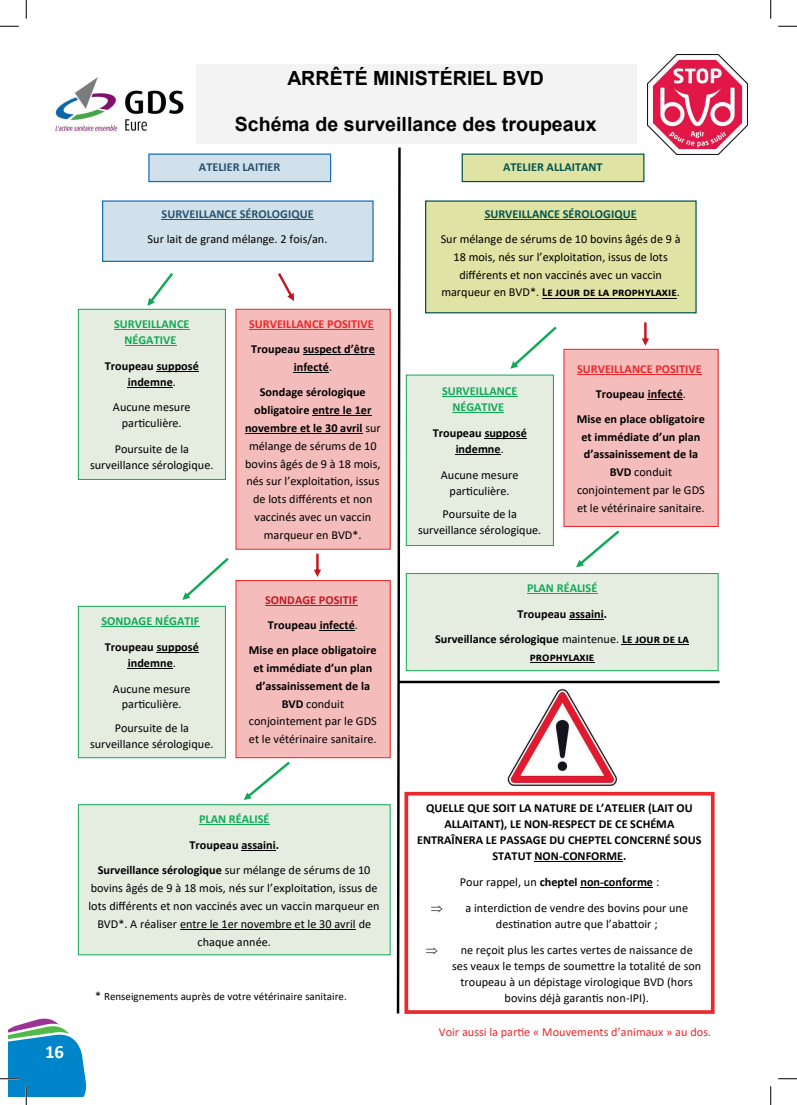
<style>
.page{position:relative;width:797px;height:1105px;background:#fff}
.page>*{position:absolute;margin:0;border:0;box-sizing:border-box;transform-origin:0 0}
.t1{font:700 19.62px "Arial";color:#000}
.t2{font:700 19.5px "Arial";color:#000}
.t3{font:700 18.75px "Calibri";color:#fff}
.t4{font:12.25px/17.8px "Calibri";color:#000;text-align:center}
.t5{font:700 12.25px/16px "Calibri";color:#000;text-align:center}
.t6{font:700 12.25px/16px "Calibri";color:#10aa56;text-align:center}
.t7{font:12.25px "Calibri";color:#eb282b}
.t8{font:700 12.25px "Calibri";color:#01544e}
.t9{font:700 12.25px "Calibri";color:#26506d}
.t10{font:700 12.25px "Calibri";color:#eb282b}
.t11{font:11px "Calibri";color:#000}
.s1{font-weight:400}
.s2{font-weight:700}
.s3{color:#c1181f}
.s4{font-size:12.25px}
.s5{color:#eb282b}
</style>
<div class="page">
<div style="left:195px;top:64px;width:441px;height:80px;background:#f3f3f3"></div>
<div style="left:103px;top:201px;width:270px;height:60px;background:#d1e1eb"></div>
<div style="left:102px;top:200px;width:271px;height:62px;border:1px solid #146cb4"></div>
<hr style="left:162px;top:219px;width:152px;height:1px;background:#26506d">
<div style="left:78px;top:309px;width:147px;height:170px;background:#e5ede1"></div>
<div style="left:78px;top:309px;width:148px;height:171px;border:1px solid #10aa56"></div>
<hr style="left:114px;top:329px;width:75px;height:1px;background:#10aa56">
<hr style="left:124px;top:345px;width:52px;height:1px;background:#10aa56">
<hr style="left:157px;top:371px;width:42px;height:1px;background:#000">
<hr style="left:128px;top:387px;width:45px;height:1px;background:#000">
<div style="left:236px;top:309px;width:154px;height:240px;background:#f4bdbc"></div>
<hr style="left:249px;top:329px;width:125px;height:1px;background:#eb282b">
<hr style="left:303px;top:355px;width:72px;height:1px;background:#000">
<hr style="left:294px;top:372px;width:35px;height:1px;background:#000">
<hr style="left:312px;top:415px;width:59px;height:1px;background:#000">
<hr style="left:245px;top:433px;width:117px;height:1px;background:#000">
<div style="left:78px;top:606px;width:147px;height:152px;background:#e5ede1"></div>
<div style="left:78px;top:606px;width:148px;height:152px;border:1px solid #10aa56"></div>
<hr style="left:101px;top:626px;width:98px;height:1px;background:#10aa56">
<hr style="left:157px;top:652px;width:42px;height:1px;background:#000">
<hr style="left:128px;top:668px;width:45px;height:1px;background:#000">
<div style="left:236px;top:580px;width:154px;height:178px;background:#f4bdbc"></div>
<div style="left:236px;top:580px;width:154px;height:178px;border:1px solid #eb282b"></div>
<hr style="left:265px;top:605px;width:93px;height:1px;background:#c1181f">
<hr style="left:320px;top:630px;width:35px;height:1px;background:#000">
<svg style="left:147px;top:273px;width:26px;height:33px"></svg>
<svg style="left:278px;top:273px;width:16px;height:28px"></svg>
<svg style="left:182px;top:558px;width:47px;height:42px"></svg>
<svg style="left:314px;top:554px;width:7px;height:23px"></svg>
<svg style="left:244px;top:762px;width:46px;height:38px"></svg>
<div style="left:78px;top:805px;width:312px;height:150px;background:#e5ede1"></div>
<div style="left:78px;top:804px;width:312px;height:151px;border:1px solid #10aa56"></div>
<hr style="left:199px;top:824px;width:70px;height:1px;background:#10aa56">
<hr style="left:241px;top:850px;width:35px;height:1px;background:#000">
<hr style="left:180px;top:929px;width:176px;height:1px;background:#000">
<img style="left:55px;top:77px;width:129px;height:55px">
<img style="left:647px;top:54px;width:100px;height:100px">
<svg style="left:396px;top:147px;width:6px;height:867px"></svg>
<div style="left:425px;top:201px;width:271px;height:112px;background:#dfe3a3"></div>
<div style="left:425px;top:200px;width:271px;height:113px;border:1px solid #01544e"></div>
<hr style="left:484px;top:219px;width:152px;height:1px;background:#01544e">
<hr style="left:542px;top:298px;width:134px;height:1px;background:#000">
<div style="left:149px;top:154px;width:181px;height:28px;background:#d1e1eb"></div>
<div style="left:148px;top:154px;width:183px;height:28px;border:1px solid #146cb4"></div>
<div style="left:462px;top:154px;width:182px;height:28px;background:#dfe3a3"></div>
<div style="left:461px;top:154px;width:183px;height:28px;border:1px solid #01544e"></div>
<div style="left:406px;top:375px;width:147px;height:170px;background:#e5ede1"></div>
<div style="left:406px;top:375px;width:147px;height:171px;border:1px solid #10aa56"></div>
<hr style="left:442px;top:396px;width:75px;height:1px;background:#10aa56">
<hr style="left:452px;top:412px;width:52px;height:1px;background:#10aa56">
<hr style="left:484px;top:438px;width:43px;height:1px;background:#000">
<hr style="left:455px;top:454px;width:46px;height:1px;background:#000">
<div style="left:564px;top:349px;width:154px;height:177px;background:#f4bdbc"></div>
<div style="left:563px;top:349px;width:155px;height:178px;border:1px solid #eb282b"></div>
<hr style="left:577px;top:374px;width:124px;height:1px;background:#eb282b">
<hr style="left:647px;top:399px;width:35px;height:1px;background:#000">
<svg style="left:510px;top:327px;width:46px;height:42px"></svg>
<svg style="left:641px;top:322px;width:8px;height:24px"></svg>
<svg style="left:576px;top:530px;width:43px;height:37px"></svg>
<div style="left:406px;top:573px;width:312px;height:98px;background:#e5ede1"></div>
<div style="left:406px;top:573px;width:312px;height:98px;border:1px solid #10aa56"></div>
<hr style="left:527px;top:593px;width:70px;height:1px;background:#10aa56">
<hr style="left:569px;top:619px;width:34px;height:1px;background:#000">
<hr style="left:622px;top:644px;width:67px;height:1px;background:#000">
<hr style="left:529px;top:662px;width:65px;height:1px;background:#000">
<img style="left:507px;top:688px;width:111px;height:98px">
<div style="left:404px;top:792px;width:310px;height:222px;border:4px solid #eb282b"></div>
<hr style="left:534px;top:861px;width:89px;height:1px;background:#000">
<hr style="left:580px;top:887px;width:73px;height:1px;background:#000">
<hr style="left:399px;top:681px;width:320px;height:2px;background:#000">
<svg style="left:0;top:25px;width:19px;height:2px"></svg>
<svg style="left:778px;top:25px;width:19px;height:2px"></svg>
<svg style="left:778px;top:1078px;width:19px;height:1px"></svg>
<svg style="left:25px;top:0;width:2px;height:19px"></svg>
<svg style="left:0;top:1018px;width:87px;height:87px"></svg>
<svg style="left:770px;top:0;width:1px;height:19px"></svg>
<svg style="left:770px;top:1086px;width:1px;height:19px"></svg>
<h3 class="t3" style="left:45px;top:1040px;width:21px">16</h3>
<h2 class="t2" style="left:287px;top:64px;width:258px">ARRÊTÉ MINISTÉRIEL BVD</h2>
<h1 class="t1" style="left:235px;top:111px;width:363px">Schéma de surveillance des troupeaux</h1>
<p class="t9" style="left:199px;top:158px;width:83px">ATELIER LAITIER</p>
<p class="t8" style="left:503px;top:158px;width:101px">ATELIER ALLAITANT</p>
<p class="t9" style="left:162px;top:205px;width:154px">SURVEILLANCE SÉROLOGIQUE</p>
<p class="t4" style="left:148px;top:230px;width:181px">Sur lait de grand mélange. 2 fois/an.</p>
<p class="t6" style="left:114px;top:316px;width:77px">SURVEILLANCE<br>NÉGATIVE</p>
<p class="t5" style="left:105px;top:357px;width:96px">Troupeau supposé indemne<span class="s1">.</span></p>
<p class="t4" style="left:113px;top:399px;width:79px;line-height:16px">Aucune mesure particulière.</p>
<p class="t4" style="left:90px;top:441px;width:125px;line-height:16px">Poursuite de la surveillance sérologique.</p>
<p class="t6" style="left:101px;top:613px;width:99px">SONDAGE NÉGATIF</p>
<p class="t5" style="left:105px;top:638px;width:96px">Troupeau supposé indemne<span class="s1">.</span></p>
<p class="t4" style="left:113px;top:680px;width:79px;line-height:15.9px">Aucune mesure particulière.</p>
<p class="t4" style="left:90px;top:719px;width:125px;line-height:16px">Poursuite de la surveillance sérologique.</p>
<p class="t10" style="left:249px;top:315px;width:126px">SURVEILLANCE POSITIVE</p>
<p class="t5" style="left:251px;top:340px;width:125px;line-height:17.9px">Troupeau suspect d’être infecté<span class="s1">.</span></p>
<p class="t4" style="left:245px;top:383px;width:137px"><span class="s2">Sondage sérologique obligatoire entre le 1er novembre et le 30 avril</span> sur mélange de sérums de 10 bovins âgés de 9 à 18 mois, nés sur l’exploitation, issus de lots différents et non vaccinés avec un vaccin marqueur en BVD*.</p>
<p class="t5" style="left:249px;top:587px;width:129px;line-height:25.1px"><span class="s3">SONDAGE POSITIF<br></span>Troupeau infecté<span class="s1">.<br></span>Mise en place obligatoire</p>
<p class="t4" style="left:249px;top:659px;width:129px"><span class="s2">et immédiate d’un plan d’assainissement de la<br>BVD</span> conduit conjointement par le GDS et le vétérinaire sanitaire.</p>
<p class="t6" style="left:199px;top:810px;width:72px">PLAN RÉALISÉ</p>
<p class="t5" style="left:98px;top:831px;width:274px;line-height:25.9px">Troupeau assaini.<br>Surveillance sérologique <span class="s1">sur mélange de sérums de 10</span></p>
<p class="t4" style="left:88px;top:879px;width:293px">bovins âgés de 9 à 18 mois, nés sur l’exploitation, issus de lots différents et non vaccinés avec un vaccin marqueur en BVD*. A réaliser entre le 1er novembre et le 30 avril de chaque année.</p>
<p class="t11" style="left:95px;top:988px;width:253px"><span class="s4">*</span> Renseignements auprès de votre vétérinaire sanitaire.</p>
<p class="t8" style="left:484px;top:205px;width:154px">SURVEILLANCE SÉROLOGIQUE</p>
<p class="t4" style="left:440px;top:230px;width:241px">Sur mélange de sérums de 10 bovins âgés de 9 à 18 mois, nés sur l’exploitation, issus de lots différents et non vaccinés avec un vaccin marqueur en BVD*. <span class="s2">Le jour de la prophylaxie</span>.</p>
<p class="t6" style="left:442px;top:383px;width:77px">SURVEILLANCE<br>NÉGATIVE</p>
<p class="t5" style="left:433px;top:425px;width:96px">Troupeau supposé indemne<span class="s1">.</span></p>
<p class="t4" style="left:441px;top:466px;width:79px;line-height:16px">Aucune mesure particulière.</p>
<p class="t4" style="left:418px;top:506px;width:125px;line-height:15.9px">Poursuite de la surveillance sérologique.</p>
<p class="t5" style="left:577px;top:356px;width:129px;line-height:25.1px"><span class="s5">SURVEILLANCE POSITIVE<br></span>Troupeau infecté<span class="s1">.<br></span>Mise en place obligatoire</p>
<p class="t4" style="left:577px;top:427px;width:129px"><span class="s2">et immédiate d’un plan d’assainissement de la<br>BVD</span> conduit conjointement par le GDS et le vétérinaire sanitaire.</p>
<p class="t6" style="left:527px;top:579px;width:72px">PLAN RÉALISÉ</p>
<p class="t5" style="left:435px;top:600px;width:255px;line-height:25.8px">Troupeau assaini.<br>Surveillance sérologique <span class="s1">maintenue.</span> Le jour de la</p>
<p class="t5" style="left:530px;top:649px;width:66px">prophylaxie</p>
<p class="t5" style="left:417px;top:799px;width:286px">QUELLE QUE SOIT LA NATURE DE L’ATELIER (LAIT OU ALLAITANT), LE NON-RESPECT DE CE SCHÉMA ENTRAÎNERA LE PASSAGE DU CHEPTEL CONCERNÉ SOUS STATUT NON-CONFORME.</p>
<p class="t4" style="left:465px;top:868px;width:224px;line-height:26.4px;text-align:left;text-indent:-5px">Pour rappel, un <span class="s2">cheptel non-conforme</span> :<br>a interdiction de vendre des bovins pour une</p>
<p class="t4" style="left:460px;top:910px;width:234px;line-height:26.2px">destination autre que l’abattoir ;<br>ne reçoit plus les cartes vertes de naissance de</p>
<p class="t4" style="left:452px;top:958px;width:251px;line-height:16px">ses veaux le temps de soumettre la totalité de son troupeau à un dépistage virologique BVD (hors bovins déjà garantis non-IPI).</p>
<p class="t7" style="left:439px;top:1023px;width:274px">Voir aussi la partie « Mouvements d’animaux » au dos.</p>
</div>
